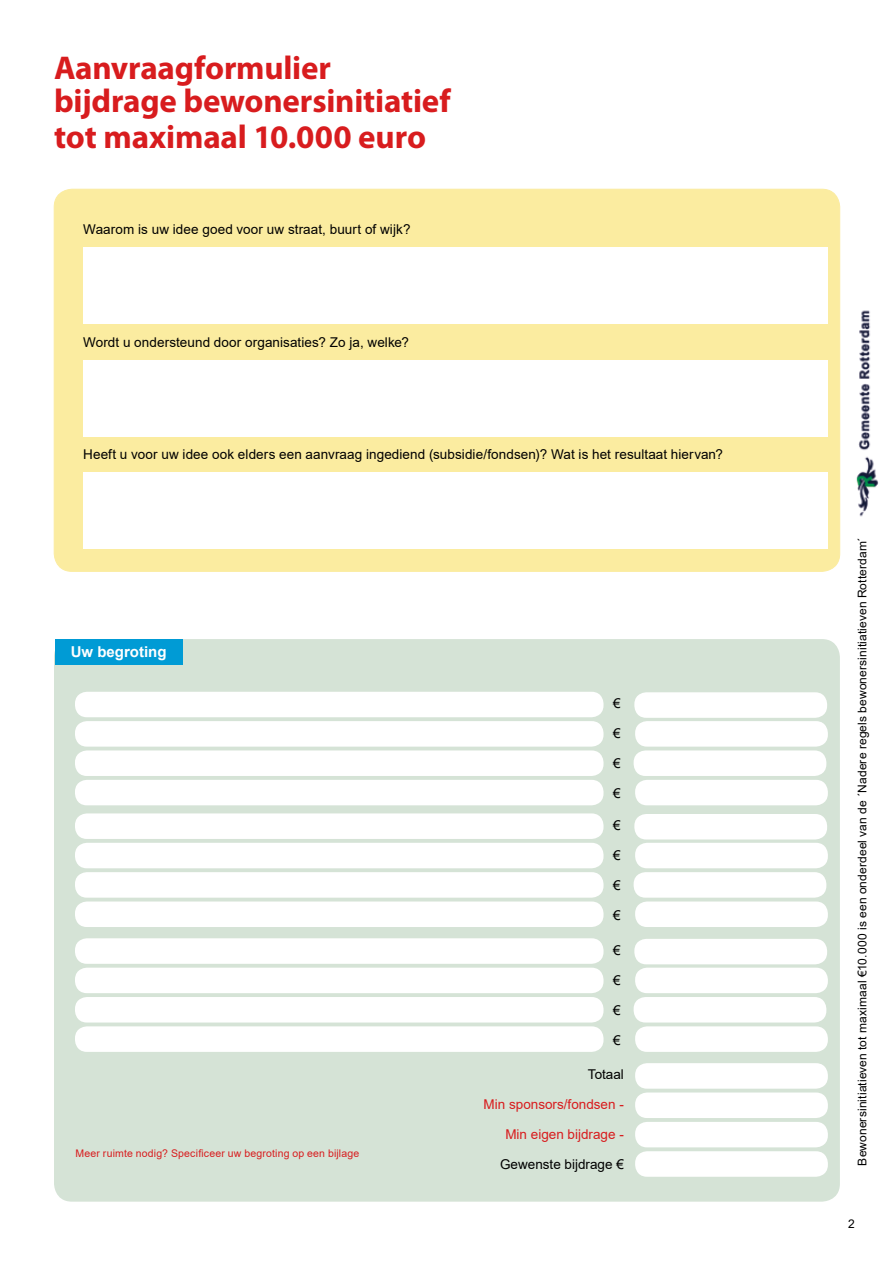
<style>
.page{position:relative;width:893px;height:1263px;background:#fff}
.page>*{position:absolute;margin:0;border:0;box-sizing:border-box;transform-origin:0 0}
.t1{font:700 33px/33.3px "Myriad Pro";letter-spacing:-.005em;color:#d81c1e}
.t2{font:700 15px "Arial";color:#fff}
.t3{font:13.5px "Arial";letter-spacing:.005em;color:#000}
.t4{font:13.5px "Arial";color:#d81c1e}
.t5{font:12px "Arial";letter-spacing:.01em;color:#000}
.t6{font:10.5px "Arial";letter-spacing:.015em;color:#d81c1e}
</style>
<div class="page">
<img style="left:840px;top:302px;width:39px;height:222px">
<div style="left:54px;top:189px;width:786px;height:382px;background:#fbeca0;border-radius:18px"></div>
<div style="left:54px;top:639px;width:786px;height:563px;background:#d5e3d6;border-radius:18px"></div>
<div style="left:635px;top:1063px;width:193px;height:26px;background:#fff;border-radius:12px"></div>
<div style="left:635px;top:1092px;width:193px;height:26px;background:#fff;border-radius:12px"></div>
<div style="left:635px;top:1122px;width:193px;height:25px;background:#fff;border-radius:12px"></div>
<div style="left:635px;top:1151px;width:193px;height:26px;background:#fff;border-radius:12px"></div>
<div style="left:75px;top:692px;width:528px;height:25px;background:#fff;border-radius:12px"></div>
<div style="left:75px;top:721px;width:528px;height:26px;background:#fff;border-radius:12px"></div>
<div style="left:75px;top:750px;width:528px;height:26px;background:#fff;border-radius:12px"></div>
<div style="left:75px;top:780px;width:528px;height:25px;background:#fff;border-radius:12px"></div>
<div style="left:634px;top:692px;width:193px;height:26px;background:#fff;border-radius:12px"></div>
<div style="left:635px;top:721px;width:193px;height:26px;background:#fff;border-radius:12px"></div>
<div style="left:634px;top:750px;width:192px;height:26px;background:#fff;border-radius:12px"></div>
<div style="left:635px;top:780px;width:193px;height:25px;background:#fff;border-radius:12px"></div>
<div style="left:75px;top:813px;width:528px;height:26px;background:#fff;border-radius:12px"></div>
<div style="left:75px;top:843px;width:528px;height:25px;background:#fff;border-radius:12px"></div>
<div style="left:75px;top:872px;width:528px;height:26px;background:#fff;border-radius:12px"></div>
<div style="left:75px;top:901px;width:528px;height:26px;background:#fff;border-radius:12px"></div>
<div style="left:634px;top:814px;width:193px;height:25px;background:#fff;border-radius:12px"></div>
<div style="left:635px;top:843px;width:193px;height:25px;background:#fff;border-radius:12px"></div>
<div style="left:634px;top:872px;width:192px;height:26px;background:#fff;border-radius:12px"></div>
<div style="left:635px;top:901px;width:193px;height:26px;background:#fff;border-radius:12px"></div>
<div style="left:75px;top:938px;width:528px;height:26px;background:#fff;border-radius:12px"></div>
<div style="left:75px;top:968px;width:528px;height:25px;background:#fff;border-radius:12px"></div>
<div style="left:75px;top:997px;width:528px;height:25px;background:#fff;border-radius:12px"></div>
<div style="left:75px;top:1026px;width:528px;height:26px;background:#fff;border-radius:12px"></div>
<div style="left:634px;top:939px;width:193px;height:25px;background:#fff;border-radius:12px"></div>
<div style="left:635px;top:968px;width:193px;height:25px;background:#fff;border-radius:12px"></div>
<div style="left:634px;top:997px;width:192px;height:25px;background:#fff;border-radius:12px"></div>
<div style="left:635px;top:1026px;width:193px;height:26px;background:#fff;border-radius:12px"></div>
<div style="left:55px;top:639px;width:127px;height:26px;background:#009bd5"></div>
<div style="left:83px;top:247px;width:744px;height:77px;background:#fff"></div>
<div style="left:83px;top:360px;width:744px;height:76px;background:#fff"></div>
<div style="left:83px;top:472px;width:744px;height:77px;background:#fff"></div>
<h1 class="t1" style="left:54px;top:50px;width:398px">Aanvraagformulier bijdrage bewonersinitiatief</h1>
<h1 class="t1" style="left:54px;top:119px;width:374px">tot maximaal 10.000 euro</h1>
<p class="t3" style="left:83px;top:220px;width:329px">Waarom is uw idee goed voor uw straat, buurt of wijk?</p>
<p class="t3" style="left:83px;top:332px;width:327px">Wordt u ondersteund door organisaties? Zo ja, welke?</p>
<p class="t3" style="left:83px;top:445px;width:641px">Heeft u voor uw idee ook elders een aanvraag ingediend (subsidie/fondsen)? Wat is het resultaat hiervan?</p>
<p class="t2" style="left:71px;top:641px;width:97px">Uw begroting</p>
<p class="t6" style="left:75px;top:1146px;width:285px">Meer ruimte nodig? Specificeer uw begroting op een bijlage</p>
<p class="t3" style="left:613px;top:694px;width:9px">€</p>
<p class="t3" style="left:613px;top:724px;width:9px">€</p>
<p class="t3" style="left:613px;top:754px;width:9px">€</p>
<p class="t3" style="left:613px;top:784px;width:9px">€</p>
<p class="t3" style="left:613px;top:816px;width:9px">€</p>
<p class="t3" style="left:613px;top:846px;width:9px">€</p>
<p class="t3" style="left:613px;top:876px;width:9px">€</p>
<p class="t3" style="left:613px;top:906px;width:9px">€</p>
<p class="t3" style="left:613px;top:941px;width:9px">€</p>
<p class="t3" style="left:613px;top:971px;width:9px">€</p>
<p class="t3" style="left:613px;top:1001px;width:9px">€</p>
<p class="t3" style="left:613px;top:1031px;width:9px">€</p>
<p class="t3" style="left:588px;top:1065px;width:38px">Totaal</p>
<p class="t4" style="left:484px;top:1095px;width:142px">Min sponsors/fondsen -</p>
<p class="t4" style="left:505px;top:1125px;width:120px">Min eigen bijdrage -</p>
<p class="t3" style="left:500px;top:1155px;width:125px">Gewenste bijdrage €</p>
<p class="t5" style="left:854px;top:1165px;width:629px;rotate:-90deg">Bewonersinitiatieven tot maximaal €10.000 is een onderdeel van de ´Nadere regels bewonersinitiatieven Rotterdam´</p>
<p class="t5" style="left:848px;top:1215px;width:8px">2</p>
</div>
